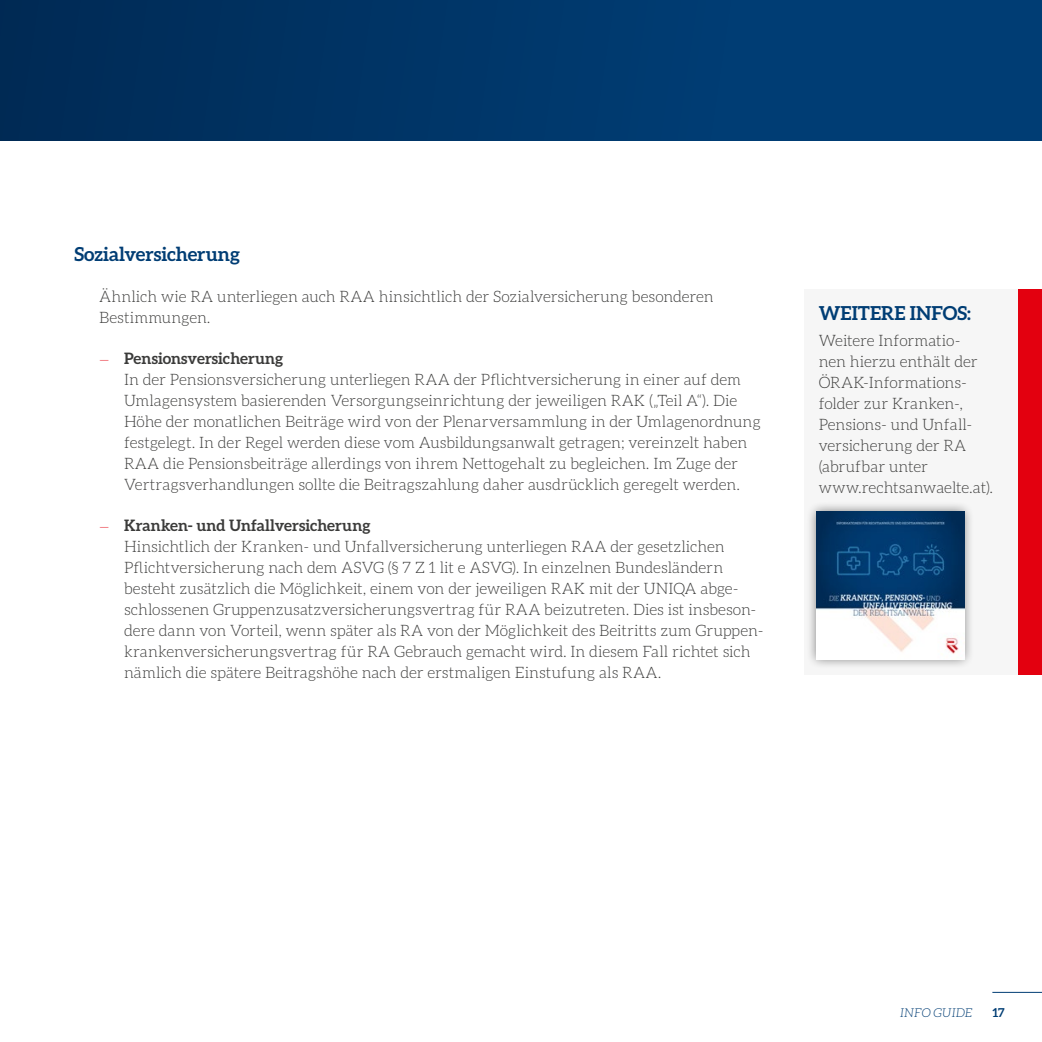
<style>
.page{position:relative;width:1042px;height:1042px;background:#fff}
.page>*{position:absolute;margin:0;border:0;box-sizing:border-box;transform-origin:0 0}
.t1{font:700 19.25px "Aleo";color:#003d74}
.t2{font:300 15.75px/21px "Aleo";letter-spacing:-.005em;color:#3b3b3a}
.t3{font:italic 300 12.25px "Aleo";letter-spacing:-.005em;color:#003d74}
.t4{font:700 12.25px "Aleo";color:#003d74}
.s1{font-size:13.12px;color:#e3000f}
.s2{font-weight:700}
</style>
<div class="page">
<div style="left:0;top:0;width:1042px;height:141px;background:linear-gradient(to right,#002c57,#00417b)"></div>
<hr style="left:992px;top:992px;width:50px;height:1px;background:#003d74">
<div style="left:1017px;top:289px;width:25px;height:385px;background:#e3000f"></div>
<div style="left:804px;top:289px;width:213px;height:385px;background:#f6f6f6"></div>
<div style="left:806px;top:501px;width:168px;height:168px;background:#000;opacity:.5"></div>
<img style="left:817px;top:512px;width:147px;height:147px">
<p class="t1" style="left:74px;top:243px;width:167px">Sozialversicherung</p>
<p class="t2" style="left:99px;top:286px;width:616px">Ähnlich wie RA unterliegen auch RAA hinsichtlich der Sozialversicherung besonderen<br>Bestimmungen.</p>
<p class="t2" style="left:124px;top:348px;width:638px;text-indent:-25px"><span class="s1">—</span> <span class="s2">Pensionsversicherung<br></span>In der Pensionsversicherung unterliegen RAA der Pflichtversicherung in einer auf dem Umlagensystem basierenden Versorgungseinrichtung der jeweiligen RAK („Teil A“). Die Höhe der monatlichen Beiträge wird von der Plenarversammlung in der Umlagenordnung festgelegt. In der Regel werden diese vom Ausbildungsanwalt getragen; vereinzelt haben RAA die Pensionsbeiträge allerdings von ihrem Nettogehalt zu begleichen. Im Zuge der Vertragsverhandlungen sollte die Beitragszahlung daher ausdrücklich geregelt werden.</p>
<p class="t2" style="left:124px;top:514px;width:641px;text-indent:-25px"><span class="s1">—</span> <span class="s2">Kranken- und Unfallversicherung<br></span>Hinsichtlich der Kranken- und Unfallversicherung unterliegen RAA der gesetzlichen Pflichtversicherung nach dem ASVG (§ 7 Z 1 lit e ASVG). In einzelnen Bundesländern besteht zusätzlich die Möglichkeit, einem von der jeweiligen RAK mit der UNIQA abge&shy;schlossenen Gruppenzusatzversicherungsvertrag für RAA beizutreten. Dies ist insbeson&shy;dere dann von Vorteil, wenn später als RA von der Möglichkeit des Beitritts zum Gruppen&shy;krankenversicherungsvertrag für RA Gebrauch gemacht wird. In diesem Fall richtet sich nämlich die spätere Beitragshöhe nach der erstmaligen Einstufung als RAA.</p>
<p class="t1" style="left:819px;top:302px;width:154px">WEITERE INFOS:</p>
<p class="t2" style="left:818px;top:329px;width:176px">Weitere Informatio-<br>nen hierzu enthält der<br>ÖRAK-Informations&shy;folder zur Kranken-,<br>Pensions- und Unfall&shy;versicherung der RA (abrufbar unter www.rechtsanwaelte.at).</p>
<p class="t3" style="left:900px;top:1006px;width:74px">INFO GUIDE</p>
<p class="t4" style="left:992px;top:1005px;width:14px">17</p>
</div>
